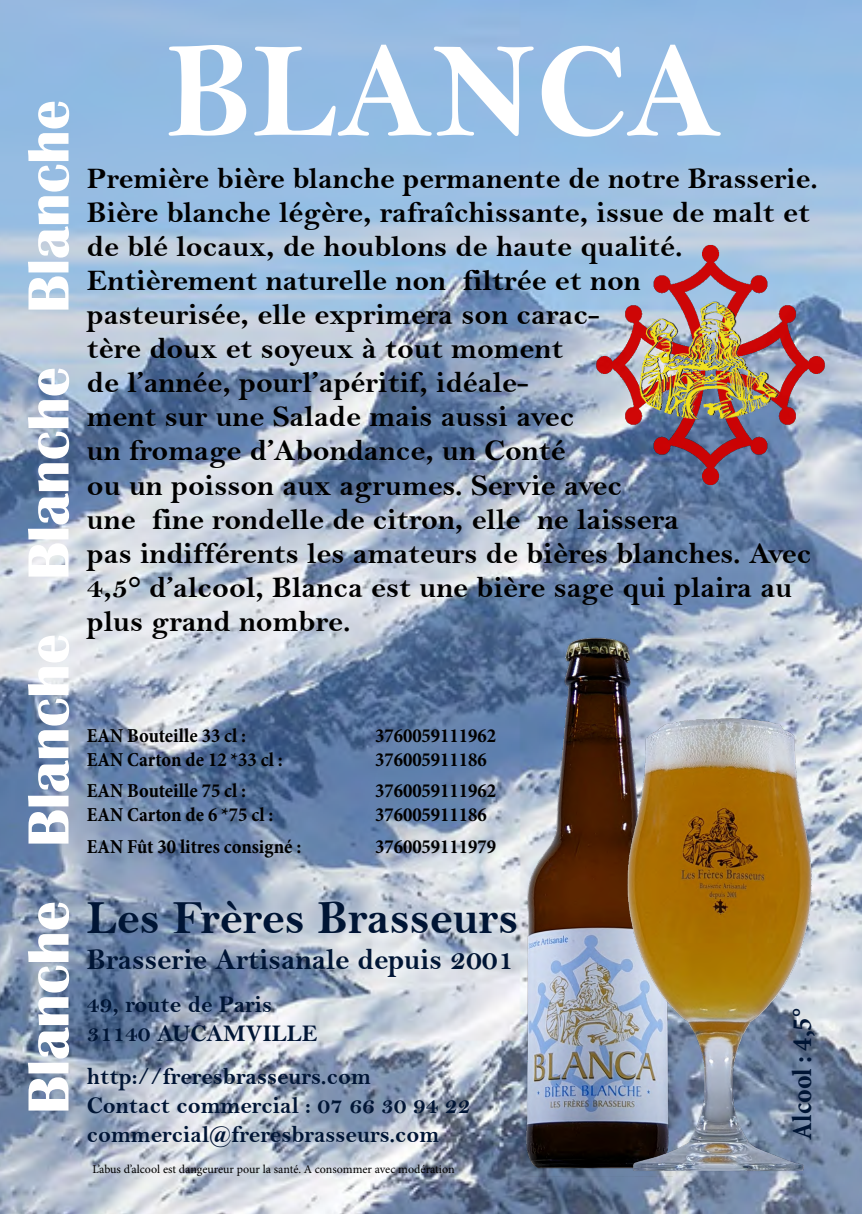
<style>
.page{position:relative;width:862px;height:1214px;background:#fff}
.page>*{position:absolute;margin:0;border:0;box-sizing:border-box;transform-origin:0 0}
.t1{font:136px "Bell MT Bold";color:#fff}
.t2{font:700 60px "Britannic";color:#fff}
.t3{font:48px "Bell MT Bold";color:#001535}
.t4{font:30px/34px "Bell MT Bold";color:#000}
.t5{font:30px "Bell MT Bold";color:#001535}
.t6{font:700 condensed 28px "Minion Pro";letter-spacing:.005em;color:#001535}
.t7{font:24px/28.8px "Bell MT Bold";color:#001535}
.t8{font:700 condensed 20px "Minion Pro";color:#000}
.t9{font:12px "Minion Pro";color:#000}
</style>
<div class="page">
<img style="left:0;top:0;width:862px;height:1213px">
<img style="left:592px;top:237px;width:238px;height:258px">
<img style="left:525px;top:634px;width:147px;height:542px">
<img style="left:624px;top:697px;width:194px;height:480px">
<h2 class="t2" style="left:15px;top:1113px;width:1015px;rotate:-90deg">Blanche Blanche Blanche Blanche</h2>
<h1 class="t1" style="left:166px;top:11px;width:557px">BLANCA</h1>
<p class="t4" style="left:87px;top:162px;width:732px">Première bière blanche permanente de notre Brasserie.<br>Bière blanche légère, rafraîchissante, issue de malt et de blé locaux, de houblons de haute qualité.<br>Entièrement naturelle non filtrée et non<br>pasteurisée, elle exprimera son carac-<br>tère doux et soyeux à tout moment<br>de l’année, pourl’apéritif, idéale-<br>ment sur une Salade mais aussi avec<br>un fromage d’Abondance, un Conté<br>ou un poisson aux agrumes. Servie avec<br>une fine rondelle de citron, elle ne laissera<br>pas indifférents les amateurs de bières blanches. Avec 4,5° d’alcool, Blanca est une bière sage qui plaira au plus grand nombre.</p>
<p class="t8" style="left:87px;top:721px;width:161px">EAN Bouteille 33 cl :</p>
<p class="t8" style="left:375px;top:721px;width:123px">3760059111962</p>
<p class="t8" style="left:87px;top:745px;width:197px">EAN Carton de 12 *33 cl :</p>
<p class="t8" style="left:375px;top:745px;width:113px">376005911186</p>
<p class="t8" style="left:87px;top:777px;width:161px">EAN Bouteille 75 cl :</p>
<p class="t8" style="left:375px;top:777px;width:123px">3760059111962</p>
<p class="t8" style="left:87px;top:801px;width:188px">EAN Carton de 6 *75 cl :</p>
<p class="t8" style="left:375px;top:801px;width:113px">376005911186</p>
<p class="t8" style="left:87px;top:832px;width:216px">EAN Fût 30 litres consigné :</p>
<p class="t8" style="left:375px;top:832px;width:123px">3760059111979</p>
<h3 class="t3" style="left:87px;top:888px;width:433px">Les Frères Brasseurs</h3>
<p class="t5" style="left:87px;top:941px;width:428px">Brasserie Artisanale depuis 2001</p>
<p class="t7" style="left:87px;top:989px;width:232px">49, route de Paris<br>31140 AUCAMVILLE</p>
<p class="t7" style="left:87px;top:1061px;width:385px">http://freresbrasseurs.com<br>Contact commercial : 07 66 30 94 22 commercial@freresbrasseurs.com</p>
<p class="t9" style="left:93px;top:1160px;width:363px">L’abus d’alcool est dangeureur pour la santé. A consommer avec modération</p>
<p class="t6" style="left:783px;top:1139px;width:132px;rotate:-90deg">Alcool : 4,5°</p>
</div>
